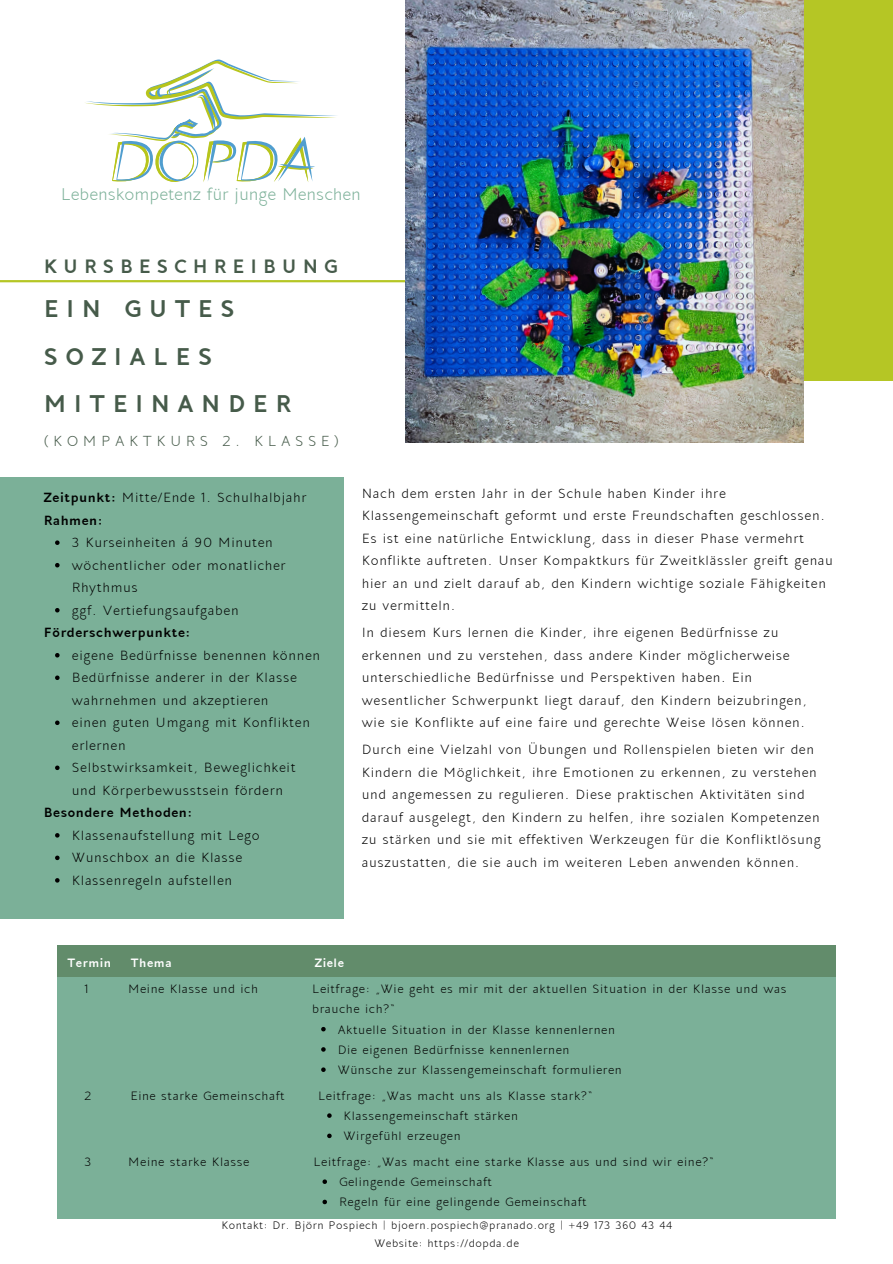
<style>
.page{position:relative;width:893px;height:1264px;background:#fff}
.page>*{position:absolute;margin:0;border:0;box-sizing:border-box;transform-origin:0 0}
.t1{font:700 30px/47.2px "Andis";letter-spacing:.25em;color:#465b4a}
.t2{font:700 24px "Andis";letter-spacing:.25em;color:#465b4a}
.t3{font:21px "Andis";color:#7bb098}
.t4{font:18px "Andis";letter-spacing:.25em;color:#465b4a}
.t5{font:16.5px/22.5px "Andis";letter-spacing:.04em;color:#000}
.t6{font:700 16.5px "Andis";letter-spacing:.04em;color:#000}
.t7{font:15px/20.2px "Andis";letter-spacing:.04em;color:#000}
.t8{font:700 15px "Andis";letter-spacing:.04em;color:#fff}
.t9{font:13.5px "Andis";letter-spacing:.04em;color:#000}
.s1{font-weight:700}
</style>
<div class="page">
<div style="left:561px;top:0;width:331px;height:380px;background:#b5c625"></div>
<hr style="left:0;top:280px;width:405px;height:2px;background:#b5c625">
<img style="left:405px;top:0;width:398px;height:442px">
<div style="left:0;top:477px;width:343px;height:441px;background:#7bb098"></div>
<div style="left:57px;top:945px;width:778px;height:39px;background:#628c6b"></div>
<div style="left:57px;top:977px;width:778px;height:241px;background:#7bb098"></div>
<svg style="left:321px;top:1027px;width:4px;height:4px"></svg>
<svg style="left:321px;top:1047px;width:4px;height:4px"></svg>
<svg style="left:321px;top:1067px;width:4px;height:4px"></svg>
<svg style="left:327px;top:1113px;width:4px;height:4px"></svg>
<svg style="left:327px;top:1133px;width:4px;height:5px"></svg>
<svg style="left:322px;top:1179px;width:5px;height:4px"></svg>
<svg style="left:322px;top:1199px;width:5px;height:5px"></svg>
<svg style="left:55px;top:540px;width:5px;height:5px"></svg>
<svg style="left:55px;top:563px;width:5px;height:4px"></svg>
<svg style="left:55px;top:608px;width:5px;height:4px"></svg>
<svg style="left:55px;top:653px;width:5px;height:4px"></svg>
<svg style="left:55px;top:675px;width:5px;height:5px"></svg>
<svg style="left:55px;top:720px;width:5px;height:5px"></svg>
<svg style="left:55px;top:765px;width:5px;height:5px"></svg>
<svg style="left:55px;top:833px;width:5px;height:4px"></svg>
<svg style="left:55px;top:855px;width:5px;height:5px"></svg>
<svg style="left:55px;top:878px;width:5px;height:4px"></svg>
<svg style="left:85px;top:60px;width:252px;height:122px"></svg>
<h5 class="t3" style="left:61px;top:181px;width:301px">Lebenskompetenz für junge Menschen</h5>
<h5 class="t2" style="left:44px;top:251px;width:295px">KURSBESCHREIBUNG</h5>
<h5 class="t1" style="left:44px;top:284px;width:249px">EIN GUTES<br>SOZIALES<br>MITEINANDER</h5>
<h5 class="t4" style="left:44px;top:429px;width:296px">(KOMPAKTKURS 2. KLASSE)</h5>
<p class="t5" style="left:44px;top:486px;width:264px"><span class="s1">Zeitpunkt:</span> Mitte/Ende 1. Schulhalbjahr<br><span class="s1">Rahmen:</span></p>
<h5 class="t5" style="left:72px;top:531px;width:202px">3 Kurseinheiten á 90 Minuten</h5>
<h5 class="t5" style="left:72px;top:553px;width:215px">wöchentlicher oder monatlicher<br>Rhythmus</h5>
<h5 class="t5" style="left:72px;top:598px;width:168px">ggf. Vertiefungsaufgaben</h5>
<h5 class="t6" style="left:44px;top:622px;width:148px">Förderschwerpunkte:</h5>
<h5 class="t5" style="left:72px;top:643px;width:250px">eigene Bedürfnisse benennen können</h5>
<p class="t5" style="left:72px;top:666px;width:226px">Bedürfnisse anderer in der Klasse wahrnehmen und akzeptieren</p>
<h5 class="t5" style="left:72px;top:711px;width:239px">einen guten Umgang mit Konflikten erlernen</h5>
<h5 class="t5" style="left:72px;top:756px;width:225px">Selbstwirksamkeit, Beweglichkeit und Körperbewusstsein fördern</h5>
<h5 class="t6" style="left:44px;top:802px;width:150px">Besondere Methoden:</h5>
<h5 class="t5" style="left:72px;top:823px;width:189px">Klassenaufstellung mit Lego</h5>
<p class="t5" style="left:72px;top:846px;width:172px">Wunschbox an die Klasse</p>
<h5 class="t5" style="left:72px;top:868px;width:162px">Klassenregeln aufstellen</h5>
<h5 class="t5" style="left:362px;top:481px;width:472px">Nach dem ersten Jahr in der Schule haben Kinder ihre Klassengemeinschaft geformt und erste Freundschaften geschlossen.<br>Es ist eine natürliche Entwicklung, dass in dieser Phase vermehrt Konflikte auftreten. Unser Kompaktkurs für Zweitklässler greift genau hier an und zielt darauf ab, den Kindern wichtige soziale Fähigkeiten zu vermitteln.</h5>
<h5 class="t5" style="left:362px;top:621px;width:446px">In diesem Kurs lernen die Kinder, ihre eigenen Bedürfnisse zu erkennen und zu verstehen, dass andere Kinder möglicherweise unterschiedliche Bedürfnisse und Perspektiven haben. Ein wesentlicher Schwerpunkt liegt darauf, den Kindern beizubringen, wie sie Konflikte auf eine faire und gerechte Weise lösen können.</h5>
<h4 class="t5" style="left:362px;top:738px;width:460px">Durch eine Vielzahl von Übungen und Rollenspielen bieten wir den Kindern die Möglichkeit, ihre Emotionen zu erkennen, zu verstehen und angemessen zu regulieren. Diese praktischen Aktivitäten sind darauf ausgelegt, den Kindern zu helfen, ihre sozialen Kompetenzen zu stärken und sie mit effektiven Werkzeugen für die Konfliktlösung auszustatten, die sie auch im weiteren Leben anwenden können.</h4>
<p class="t8" style="left:67px;top:952px;width:45px">Termin</p>
<h3 class="t8" style="left:131px;top:952px;width:42px">Thema</h3>
<h2 class="t8" style="left:315px;top:952px;width:31px">Ziele</h2>
<h1 class="t7" style="left:85px;top:978px;width:6px">1</h1>
<p class="t7" style="left:128px;top:978px;width:131px">Meine Klasse und ich</p>
<h5 class="t7" style="left:312px;top:978px;width:476px">Leitfrage: „Wie geht es mir mit der aktuellen Situation in der Klasse und was brauche ich?“</h5>
<h5 class="t7" style="left:337px;top:1018px;width:279px">Aktuelle Situation in der Klasse kennenlernen</h5>
<h5 class="t7" style="left:337px;top:1039px;width:233px">Die eigenen Bedürfnisse kennenlernen</h5>
<h5 class="t7" style="left:337px;top:1059px;width:285px">Wünsche zur Klassengemeinschaft formulieren</h5>
<h4 class="t7" style="left:85px;top:1084px;width:8px">2</h4>
<h5 class="t7" style="left:130px;top:1085px;width:156px">Eine starke Gemeinschaft</h5>
<h5 class="t7" style="left:318px;top:1085px;width:276px">Leitfrage: „Was macht uns als Klasse stark?“</h5>
<h5 class="t7" style="left:343px;top:1105px;width:176px">Klassengemeinschaft stärken</h5>
<h5 class="t7" style="left:343px;top:1125px;width:118px">Wirgefühl erzeugen</h5>
<h4 class="t7" style="left:85px;top:1151px;width:8px">3</h4>
<h5 class="t7" style="left:128px;top:1151px;width:122px">Meine starke Klasse</h5>
<h5 class="t7" style="left:313px;top:1151px;width:402px">Leitfrage: „Was macht eine starke Klasse aus und sind wir eine?“</h5>
<h5 class="t7" style="left:339px;top:1171px;width:154px">Gelingende Gemeinschaft</h5>
<h5 class="t7" style="left:339px;top:1191px;width:249px">Regeln für eine gelingende Gemeinschaft</h5>
<h4 class="t9" style="left:221px;top:1217px;width:452px">Kontakt: Dr. Björn Pospiech | bjoern.pospiech@pranado.org | +49 173 360 43 44</h4>
<h4 class="t9" style="left:374px;top:1235px;width:146px">Website: https://dopda.de</h4>
</div>
